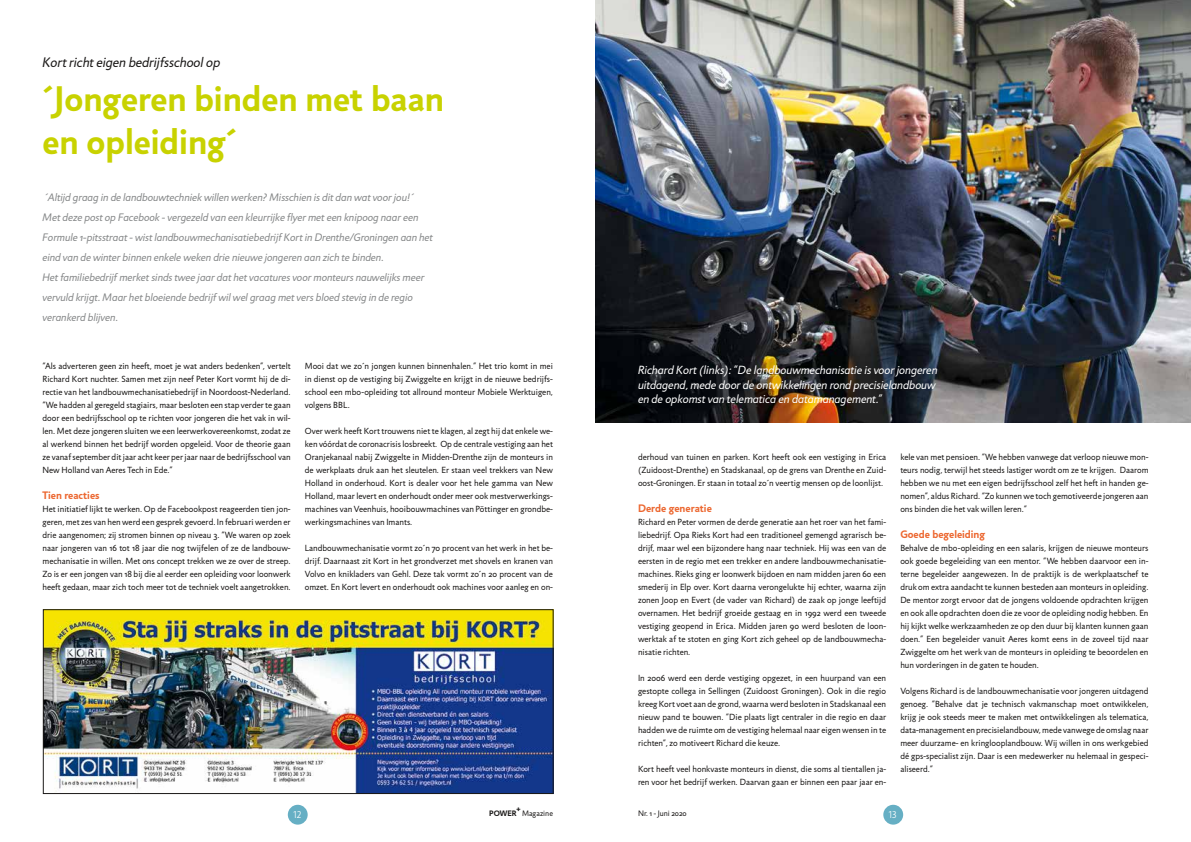
<style>
.page{position:relative;width:1191px;height:842px;background:#fff}
.page>*{position:absolute;margin:0;border:0;box-sizing:border-box;transform-origin:0 0}
.t1{font:700 36px/43.2px "Jigsaw";color:#c8d200}
.t2{font:italic 14px "Jigsaw";color:#1a1817}
.t3{font:italic 12px/14.4px "Jigsaw";color:#fff}
.t4{font:italic 11px/20px "Jigsaw";color:#868889}
.t5{font:700 11px "Jigsaw";color:#ec6730}
.t6{font:300 10px "Jigsaw";color:#fff}
.t7{font:9px/13px "Jigsaw";color:#1a1817;text-align:justify}
.t8{font:8px "Jigsaw";color:#1a1817}
.t9{font:700 8px "Jigsaw";color:#1a1817}
</style>
<div class="page">
<img style="left:595px;top:0;width:596px;height:422px">
<img style="left:45px;top:611px;width:506px;height:181px">
<div style="left:43px;top:609px;width:510px;height:185px;border:1px solid #1a1817"></div>
<div style="left:288px;top:805px;width:20px;height:20px;background:#66afc4;border-radius:50%"></div>
<div style="left:883px;top:805px;width:20px;height:20px;background:#66afc4;border-radius:50%"></div>
<h2 class="t2" style="left:43px;top:54px;width:179px">Kort richt eigen bedrijfsschool op</h2>
<h1 class="t1" style="left:43px;top:77px;width:403px">´Jongeren binden met baan en opleiding´</h1>
<p class="t4" style="left:43px;top:187px;width:392px">´Altijd graag in de landbouwtechniek willen werken? Misschien is dit dan wat voor jou!´<br>Met deze post op Facebook - vergezeld van een kleurrijke flyer met een knipoog naar een Formule 1-pitsstraat - wist landbouwmechanisatiebedrijf Kort in Drenthe/Groningen aan het eind van de winter binnen enkele weken drie nieuwe jongeren aan zich te binden.<br>Het familiebedrijf merket sinds twee jaar dat het vacatures voor monteurs nauwelijks meer vervuld krijgt. Maar het bloeiende bedrijf wil wel graag met vers bloed stevig in de regio verankerd blijven.</p>
<p class="t7" style="left:43px;top:359px;width:250px">“Als adverteren geen zin heeft, moet je wat anders bedenken”, vertelt Richard Kort nuchter. Samen met zijn neef Peter Kort vormt hij de di&shy;rectie van het landbouwmechanisatiebedrijf in Noordoost-Nederland. “We hadden al geregeld stagiairs, maar besloten een stap verder te gaan door een bedrijfsschool op te richten voor jongeren die het vak in wil&shy;len. Met deze jongeren sluiten we een leerwerkovereenkomst, zodat ze al werkend binnen het bedrijf worden opgeleid. Voor de theorie gaan ze vanaf september dit jaar acht keer per jaar naar de bedrijfsschool van New Holland van Aeres Tech in Ede.”</p>
<p class="t5" style="left:43px;top:488px;width:58px">Tien reacties</p>
<p class="t7" style="left:43px;top:502px;width:250px">Het initiatief lijkt te werken. Op de Facebookpost reageerden tien jon&shy;geren, met zes van hen werd een gesprek gevoerd. In februari werden er drie aangenomen; zij stromen binnen op niveau 3. “We waren op zoek naar jongeren van 16 tot 18 jaar die nog twijfelen of ze de landbouw&shy;mechanisatie in willen. Met ons concept trekken we ze over de streep.<br>Zo is er een jongen van 18 bij die al eerder een opleiding voor loonwerk heeft gedaan, maar zich toch meer tot de techniek voelt aangetrokken.</p>
<p class="t7" style="left:305px;top:359px;width:250px">Mooi dat we zo´n jongen kunnen binnenhalen.” Het trio komt in mei in dienst op de vestiging bij Zwiggelte en krijgt in de nieuwe bedrijfs&shy;school een mbo-opleiding tot allround monteur Mobiele Werktuigen, volgens BBL.</p>
<p class="t7" style="left:305px;top:424px;width:250px">Over werk heeft Kort trouwens niet te klagen, al zegt hij dat enkele we&shy;ken vóórdat de coronacrisis losbreekt. Op de centrale vestiging aan het Oranjekanaal nabij Zwiggelte in Midden-Drenthe zijn de monteurs in de werkplaats druk aan het sleutelen. Er staan veel trekkers van New Holland in onderhoud. Kort is dealer voor het hele gamma van New Holland, maar levert en onderhoudt onder meer ook mestverwerkings&shy;machines van Veenhuis, hooibouwmachines van Pöttinger en grondbe&shy;werkingsmachines van Imants.</p>
<p class="t7" style="left:305px;top:541px;width:250px">Landbouwmechanisatie vormt zo´n 70 procent van het werk in het be&shy;drijf. Daarnaast zit Kort in het grondverzet met shovels en kranen van Volvo en knikladers van Gehl. Deze tak vormt zo´n 20 procent van de omzet. En Kort levert en onderhoudt ook machines voor aanleg en on-</p>
<h3 class="t3" style="left:638px;top:363px;width:301px">Richard Kort (links): “De landbouwmechanisatie is voor jongeren uitdagend, mede door de ontwikkelingen rond precisielandbouw en de opkomst van telematica en datamanagement.”</h3>
<p class="t7" style="left:638px;top:450px;width:250px">derhoud van tuinen en parken. Kort heeft ook een vestiging in Erica (Zuidoost-Drenthe) en Stadskanaal, op de grens van Drenthe en Zuid&shy;oost-Groningen. Er staan in totaal zo´n veertig mensen op de loonlijst.</p>
<p class="t5" style="left:638px;top:501px;width:75px">Derde generatie</p>
<p class="t7" style="left:638px;top:515px;width:250px">Richard en Peter vormen de derde generatie aan het roer van het fami&shy;liebedrijf. Opa Rieks Kort had een traditioneel gemengd agrarisch be&shy;drijf, maar wel een bijzondere hang naar techniek. Hij was een van de eersten in de regio met een trekker en andere landbouwmechanisatie&shy;machines. Rieks ging er loonwerk bijdoen en nam midden jaren 60 een smederij in Elp over. Kort daarna verongelukte hij echter, waarna zijn zonen Joop en Evert (de vader van Richard) de zaak op jonge leeftijd overnamen. Het bedrijf groeide gestaag en in 1992 werd een tweede vestiging geopend in Erica. Midden jaren 90 werd besloten de loon&shy;werktak af te stoten en ging Kort zich geheel op de landbouwmecha&shy;nisatie richten.</p>
<p class="t7" style="left:638px;top:671px;width:250px">In 2006 werd een derde vestiging opgezet, in een huurpand van een gestopte collega in Sellingen (Zuidoost Groningen). Ook in die regio kreeg Kort voet aan de grond, waarna werd besloten in Stadskanaal een nieuw pand te bouwen. “Die plaats ligt centraler in die regio en daar hadden we de ruimte om de vestiging helemaal naar eigen wensen in te richten”, zo motiveert Richard die keuze.</p>
<p class="t7" style="left:638px;top:762px;width:250px">Kort heeft veel honkvaste monteurs in dienst, die soms al tientallen ja&shy;ren voor het bedrijf werken. Daarvan gaan er binnen een paar jaar en-</p>
<p class="t7" style="left:900px;top:450px;width:250px">kele van met pensioen. “We hebben vanwege dat verloop nieuwe mon&shy;teurs nodig, terwijl het steeds lastiger wordt om ze te krijgen. Daarom hebben we nu met een eigen bedrijfsschool zelf het heft in handen ge&shy;nomen”, aldus Richard. “Zo kunnen we toch gemotiveerde jongeren aan ons binden die het vak willen leren.”</p>
<p class="t5" style="left:900px;top:527px;width:86px">Goede begeleiding</p>
<p class="t7" style="left:900px;top:541px;width:250px">Behalve de mbo-opleiding en een salaris, krijgen de nieuwe monteurs ook goede begeleiding van een mentor. “We hebben daarvoor een in&shy;terne begeleider aangewezen. In de praktijk is de werkplaatschef te druk om extra aandacht te kunnen besteden aan monteurs in opleiding.<br>De mentor zorgt ervoor dat de jongens voldoende opdrachten krijgen en ook alle opdrachten doen die ze voor de opleiding nodig hebben. En hij kijkt welke werkzaamheden ze op den duur bij klanten kunnen gaan doen.” Een begeleider vanuit Aeres komt eens in de zoveel tijd naar Zwiggelte om het werk van de monteurs in opleiding te beoordelen en hun vorderingen in de gaten te houden.</p>
<p class="t7" style="left:900px;top:684px;width:250px">Volgens Richard is de landbouwmechanisatie voor jongeren uitdagend genoeg. “Behalve dat je technisch vakmanschap moet ontwikkelen, krijg je ook steeds meer te maken met ontwikkelingen als telematica, data-management en precisielandbouw, mede vanwege de omslag naar meer duurzame- en kringlooplandbouw. Wij willen in ons werkgebied dé gps-specialist zijn. Daar is een medewerker nu helemaal in gespeci&shy;aliseerd.”</p>
<p class="t9" style="left:516px;top:805px;width:6px">+</p>
<p class="t9" style="left:489px;top:809px;width:29px">POWER</p>
<p class="t6" style="left:293px;top:809px;width:9px">12</p>
<p class="t8" style="left:522px;top:809px;width:32px">Magazine</p>
<p class="t8" style="left:638px;top:809px;width:50px">Nr. 1 - Juni 2020</p>
<p class="t6" style="left:889px;top:809px;width:9px">13</p>
</div>
